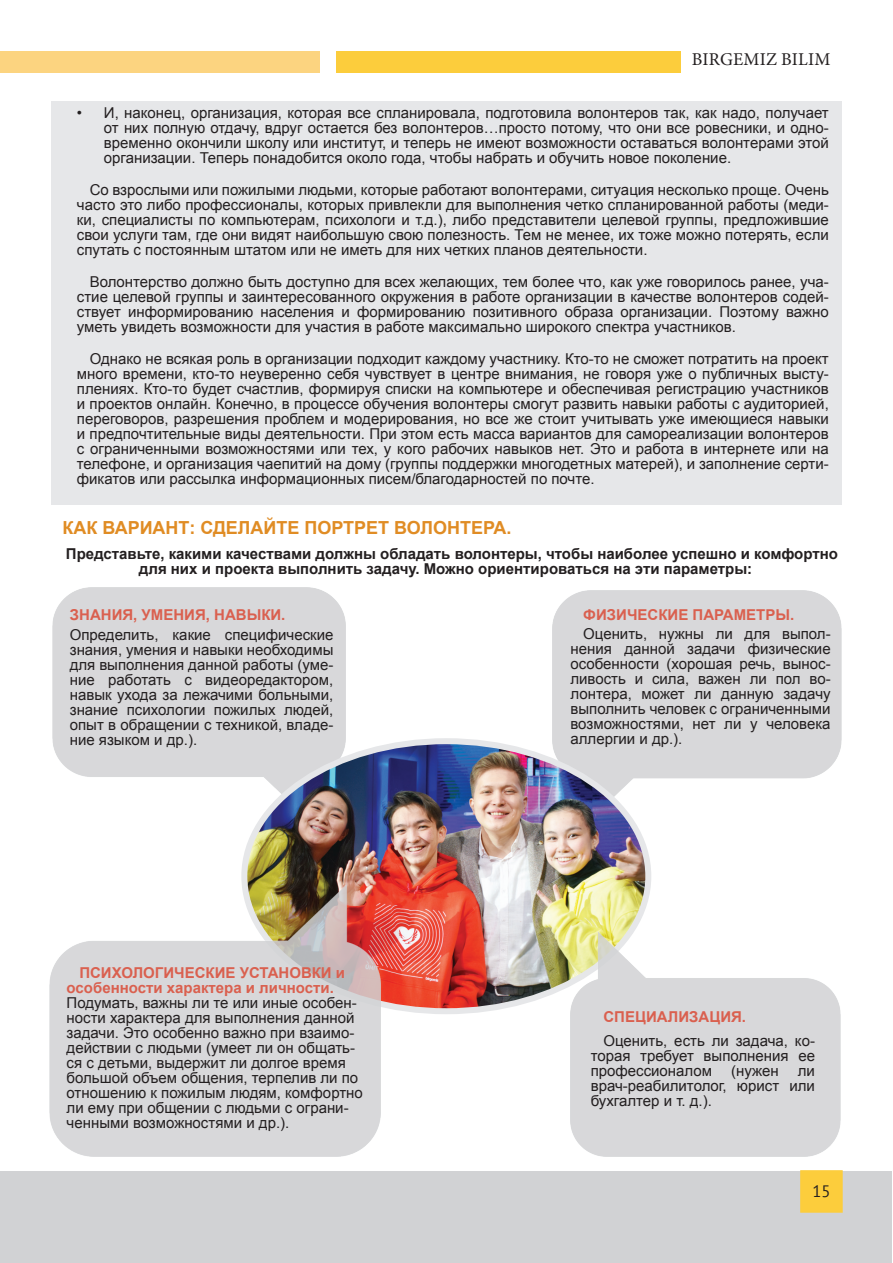
<style>
.page{position:relative;width:893px;height:1263px;background:#fff}
.page>*{position:absolute;margin:0;border:0;box-sizing:border-box;transform-origin:0 0}
.t1{font:700 18px "Arial";color:#e08c24}
.t2{font:18px "Minion Pro";letter-spacing:.01em;color:#231f20}
.t3{font:16.5px "PT Sans";color:#231f20}
.t4{font:15px/15px "Arial";color:#231f20;text-align:justify}
.t5{font:700 15px/15px "Arial";color:#231f20}
.t6{font:700 15px "Arial";color:#da604f}
.s1{font-weight:700;color:#da604f}
</style>
<div class="page">
<div style="left:0;top:1171px;width:892px;height:91px;background:#d1d2d4"></div>
<div style="left:800px;top:1170px;width:43px;height:43px;background:#fccd3c;border:2px solid #fccd3c"></div>
<div style="left:0;top:51px;width:319px;height:21px;background:#fcd480"></div>
<div style="left:336px;top:51px;width:344px;height:21px;background:#fccd3c"></div>
<div style="left:51px;top:101px;width:791px;height:404px;background:#e6e7e9"></div>
<img style="left:244px;top:741px;width:404px;height:270px">
<img style="left:50px;top:885px;width:330px;height:271px">
<img style="left:570px;top:932px;width:270px;height:224px">
<p class="t2" style="left:692px;top:48px;width:140px">BIRGEMIZ BILIM</p>
<p class="t4" style="left:104px;top:105px;width:726px;text-indent:-27px">• И, наконец, организация, которая все спланировала, подготовила волонтеров так, как надо, получает от них полную отдачу, вдруг остается без волонтеров…просто потому, что они все ровесники, и одно&shy;временно окончили школу или институт, и теперь не имеют возможности оставаться волонтерами этой организации. Теперь понадобится около года, чтобы набрать и обучить новое поколение.</p>
<p class="t4" style="left:77px;top:182px;width:753px;text-indent:13px">Со взрослыми или пожилыми людьми, которые работают волонтерами, ситуация несколько проще. Очень часто это либо профессионалы, которых привлекли для выполнения четко спланированной работы (меди&shy;ки, специалисты по компьютерам, психологи и т.д.), либо представители целевой группы, предложившие свои услуги там, где они видят наибольшую свою полезность. Тем не менее, их тоже можно потерять, если спутать с постоянным штатом или не иметь для них четких планов деятельности.</p>
<p class="t4" style="left:77px;top:274px;width:753px;text-indent:13px">Волонтерство должно быть доступно для всех желающих, тем более что, как уже говорилось ранее, уча&shy;стие целевой группы и заинтересованного окружения в работе организации в качестве волонтеров содей&shy;ствует информированию населения и формированию позитивного образа организации. Поэтому важно уметь увидеть возможности для участия в работе максимально широкого спектра участников.</p>
<p class="t4" style="left:77px;top:351px;width:753px;text-indent:13px">Однако не всякая роль в организации подходит каждому участнику. Кто-то не сможет потратить на проект много времени, кто-то неуверенно себя чувствует в центре внимания, не говоря уже о публичных высту&shy;плениях. Кто-то будет счастлив, формируя списки на компьютере и обеспечивая регистрацию участников и проектов онлайн. Конечно, в процессе обучения волонтеры смогут развить навыки работы с аудиторией, переговоров, разрешения проблем и модерирования, но все же стоит учитывать уже имеющиеся навыки и предпочтительные виды деятельности. При этом есть масса вариантов для самореализации волонтеров с ограниченными возможностями или тех, у кого рабочих навыков нет. Это и работа в интернете или на телефоне, и организация чаепитий на дому (группы поддержки многодетных матерей), и заполнение серти&shy;фикатов или рассылка информационных писем/благодарностей по почте.</p>
<p class="t1" style="left:63px;top:516px;width:450px">КАК ВАРИАНТ: СДЕЛАЙТЕ ПОРТРЕТ ВОЛОНТЕРА.</p>
<p class="t5" style="left:139px;top:546px;width:700px;text-indent:-73px">Представьте, какими качествами должны обладать волонтеры, чтобы наиболее успешно и комфортно для них и проекта выполнить задачу. Можно ориентироваться на эти параметры:</p>
<p class="t6" style="left:70px;top:605px;width:217px">ЗНАНИЯ, УМЕНИЯ, НАВЫКИ.</p>
<p class="t4" style="left:70px;top:627px;width:265px">Определить, какие специфические знания, умения и навыки необходимы для выполнения данной работы (уме&shy;ние работать с видеоредактором, навык ухода за лежачими больными, знание психологии пожилых людей, опыт в обращении с техникой, владе&shy;ние языком и др.).</p>
<p class="t6" style="left:583px;top:605px;width:212px">ФИЗИЧЕСКИЕ ПАРАМЕТРЫ.</p>
<p class="t4" style="left:570px;top:627px;width:262px;text-indent:13px">Оценить, нужны ли для выпол&shy;нения данной задачи физические особенности (хорошая речь, вынос&shy;ливость и сила, важен ли пол во&shy;лонтера, может ли данную задачу выполнить человек с ограниченными возможностями, нет ли у человека аллергии и др.).</p>
<p class="t4" style="left:67px;top:965px;width:298px;text-align:left;text-indent:13px"><span class="s1">ПСИХОЛОГИЧЕСКИЕ УСТАНОВКИ и особенности характера и личности.<br></span>Подумать, важны ли те или иные особен&shy;ности характера для выполнения данной задачи. Это особенно важно при взаимо&shy;действии с людьми (умеет ли он общать&shy;ся с детьми, выдержит ли долгое время большой объем общения, терпелив ли по отношению к пожилым людям, комфортно ли ему при общении с людьми с ограни&shy;ченными возможностями и др.).</p>
<p class="t6" style="left:603px;top:1007px;width:144px">СПЕЦИАЛИЗАЦИЯ.</p>
<p class="t4" style="left:591px;top:1033px;width:226px;text-indent:13px">Оценить, есть ли задача, ко&shy;торая требует выполнения ее профессионалом</p>
<p class="t4" style="left:731px;top:1063px;width:49px">(нужен</p>
<p class="t4" style="left:591px;top:1063px;width:226px;text-indent:207px">ли врач-реабилитолог, юрист или бухгалтер и т. д.).</p>
<p class="t3" style="left:812px;top:1180px;width:19px">15</p>
</div>
